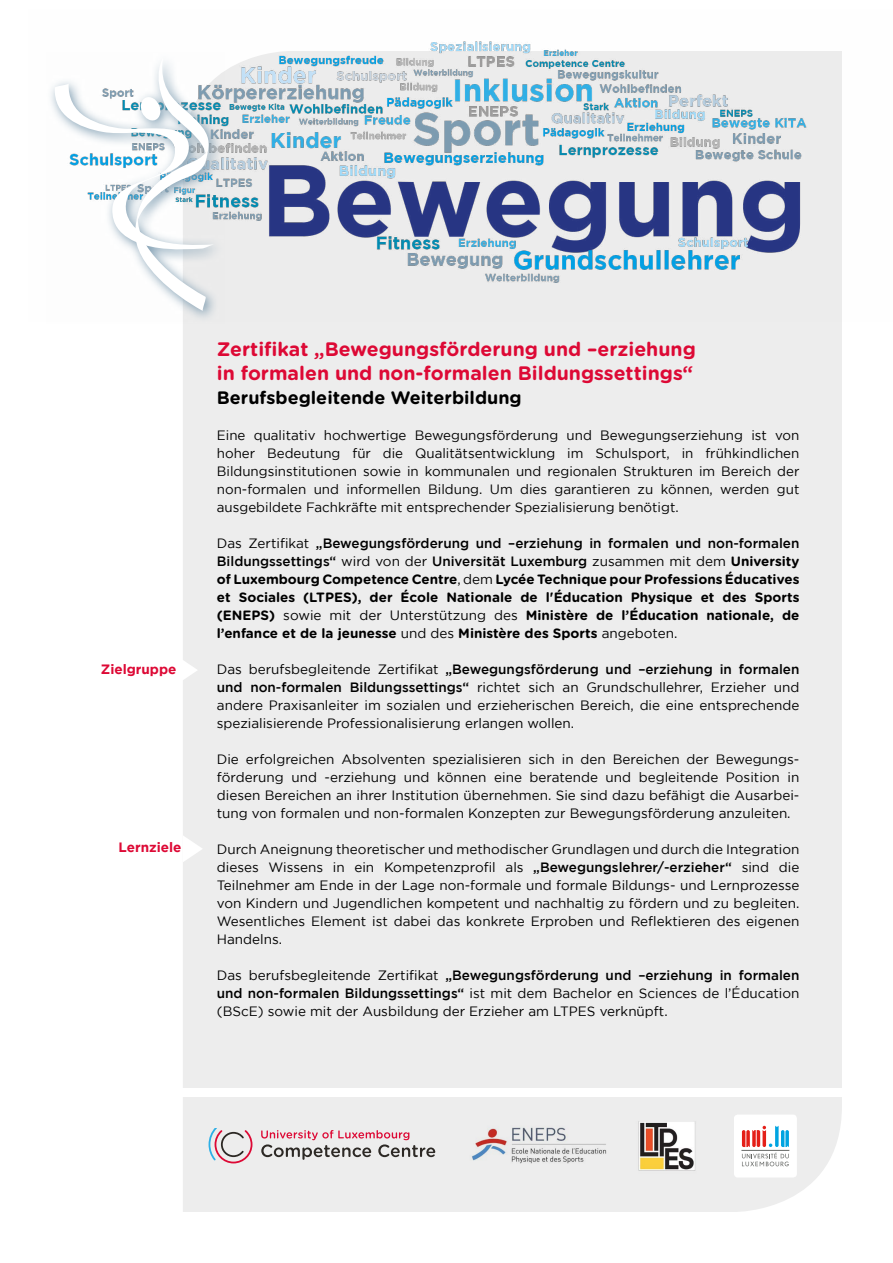
<style>
.page{position:relative;width:893px;height:1263px;background:#fff}
.page>*{position:absolute;margin:0;border:0;box-sizing:border-box;transform-origin:0 0}
.t1{font:700 19.5px/24px "Gotham Rounded";color:#dd0935}
.t2{font:700 18px "Gotham Rounded";color:#000}
.t3{font:13.5px/18px "Gotham";color:#000;text-align:justify}
.t4{font:700 13.5px/18px "Gotham Rounded";color:#000;text-align:justify}
.t5{font:500 13.5px/18px "Gotham";color:#000}
.t6{font:700 13.5px "Gotham";color:#dd0935}
.s1{font-weight:400}
.s2{font-family:"Gotham Rounded";font-weight:700}
.s3{font-family:"Gotham";font-weight:400}
.s4{font-weight:500}
</style>
<div class="page">
<div style="left:183px;top:321px;width:659px;height:891px;background:#ededed"></div>
<svg style="left:183px;top:657px;width:15px;height:27px"></svg>
<svg style="left:183px;top:835px;width:20px;height:27px"></svg>
<div style="left:0;top:1089px;width:893px;height:8px;background:#fff"></div>
<img style="left:225px;top:41px;width:617px;height:280px">
<svg style="left:50px;top:71px;width:175px;height:253px"></svg>
<svg style="left:53px;top:61px;width:162px;height:250px"></svg>
<svg style="left:209px;top:1128px;width:43px;height:35px;background:#d5c4cb"></svg>
<svg style="left:261px;top:1130px;width:174px;height:30px;background:#d0bfc2"></svg>
<div style="left:734px;top:1114px;width:63px;height:63px;background:#fff;border-radius:4px"></div>
<hr style="left:741px;top:1150px;width:48px;height:1px;background:#676966">
<svg style="left:742px;top:1126px;width:47px;height:40px"></svg>
<img style="left:466px;top:1114px;width:145px;height:64px">
<img style="left:635px;top:1114px;width:66px;height:64px">
<p class="t6" style="left:101px;top:661px;width:77px">Zielgruppe</p>
<p class="t6" style="left:118px;top:840px;width:64px">Lernziele</p>
<h1 class="t1" style="left:217px;top:336px;width:481px">Zertifikat „Bewegungsförderung und –erziehung in formalen und non-formalen Bildungssettings“</h1>
<h2 class="t2" style="left:217px;top:384px;width:306px">Berufsbegleitende Weiterbildung</h2>
<p class="t3" style="left:217px;top:426px;width:584px">Eine qualitativ hochwertige Bewegungsförderung und Bewegungserziehung ist von hoher Bedeutung für die Qualitätsentwicklung im Schulsport, in frühkindlichen Bildungsinstitutionen sowie in kommunalen und regionalen Strukturen im Bereich der non-formalen und informellen Bildung. Um dies garantieren zu können, werden gut ausgebildete Fachkräfte mit entsprechender Spezialisierung benötigt.</p>
<p class="t5" style="left:217px;top:534px;width:584px"><span class="s1">Das Zertifikat</span> „Bewegungsförderung und –erziehung in formalen und non-formalen<br>Bildungssettings“ <span class="s1">wird von der</span> Universität Luxemburg <span class="s1">zusammen mit dem</span> <span class="s2">University</span></p>
<p class="t4" style="left:217px;top:569px;width:584px">of Luxembourg Competence Centre<span class="s3">, dem</span> Lycée Technique pour Professions Éducatives et Sociales (LTPES), der École Nationale de l'Éducation Physique et des Sports (ENEPS) <span class="s3">sowie mit der Unterstützung des</span> Ministère de l’Éducation nationale, de l’enfance et de la jeunesse <span class="s3">und des</span> Ministère des Sports <span class="s3">angeboten.</span></p>
<p class="t3" style="left:217px;top:660px;width:584px">Das berufsbegleitende Zertifikat <span class="s4">„Bewegungsförderung und –erziehung in formalen und non-formalen Bildungssettings“</span> richtet sich an Grundschullehrer, Erzieher und andere Praxisanleiter im sozialen und erzieherischen Bereich, die eine entsprechende spezialisierende Professionalisierung erlangen wollen.</p>
<p class="t3" style="left:217px;top:750px;width:584px;text-align:left">Die erfolgreichen Absolventen spezialisieren sich in den Bereichen der Bewegungs&shy;förderung und -erziehung und können eine beratende und begleitende Position in diesen Bereichen an ihrer Institution übernehmen. Sie sind dazu befähigt die Ausarbei&shy;tung von formalen und non-formalen Konzepten zur Bewegungsförderung anzuleiten.</p>
<p class="t3" style="left:217px;top:840px;width:584px">Durch Aneignung theoretischer und methodischer Grundlagen und durch die Integration dieses Wissens in ein Kompetenzprofil als <span class="s4">„Bewegungslehrer/-erzieher“</span> sind die Teilnehmer am Ende in der Lage non-formale und formale Bildungs- und Lernprozesse von Kindern und Jugendlichen kompetent und nachhaltig zu fördern und zu begleiten.<br>Wesentliches Element ist dabei das konkrete Erproben und Reflektieren des eigenen Handelns.</p>
<p class="t3" style="left:217px;top:966px;width:584px">Das berufsbegleitende Zertifikat <span class="s4">„Bewegungsförderung und –erziehung in formalen und non-formalen Bildungssettings“</span> ist mit dem Bachelor en Sciences de l’Éducation (BScE) sowie mit der Ausbildung der Erzieher am LTPES verknüpft.</p>
</div>
